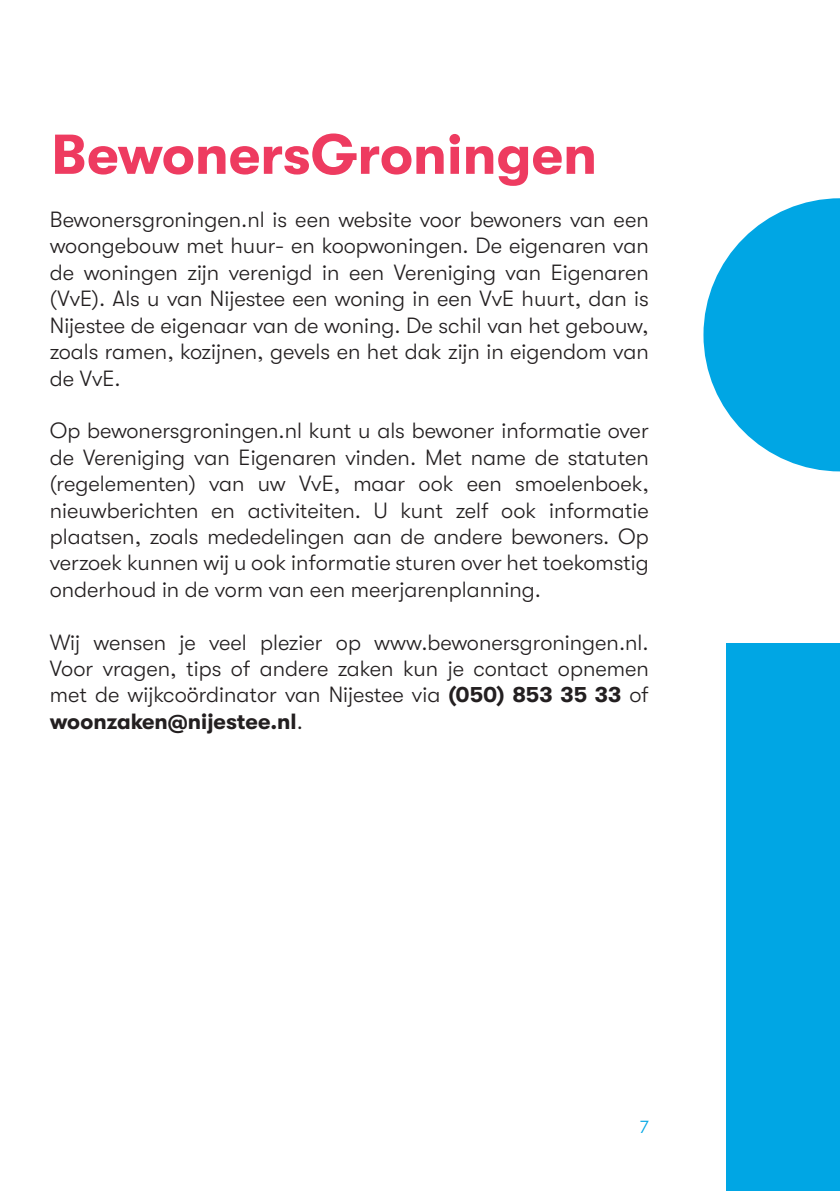
<style>
.page{position:relative;width:840px;height:1191px;background:#fff}
.page>*{position:absolute;margin:0;border:0;box-sizing:border-box;transform-origin:0 0}
.t1{font:700 56px "GT Walsheim";color:#ee3b60}
.t2{font:300 22px/26.4px "GT Walsheim";color:#231f20;text-align:justify}
.t3{font:300 18px "GT Walsheim";color:#00a6e4}
.s1{font-weight:700}
</style>
<div class="page">
<div style="left:726px;top:644px;width:113px;height:547px;background:#00a6e4"></div>
<svg style="left:703px;top:198px;width:136px;height:273px"></svg>
<p class="t1" style="left:51px;top:123px;width:547px">BewonersGroningen</p>
<p class="t2" style="left:50px;top:206px;width:600px">Bewonersgroningen.nl is een website voor bewoners van een woongebouw met huur- en koopwoningen. De eigenaren van de woningen zijn verenigd in een Vereniging van Eigenaren (VvE). Als u van Nijestee een woning in een VvE huurt, dan is Nijestee de eigenaar van de woning. De schil van het gebouw, zoals ramen, kozijnen, gevels en het dak zijn in eigendom van de VvE.</p>
<p class="t2" style="left:50px;top:418px;width:600px">Op bewonersgroningen.nl kunt u als bewoner informatie over de Vereniging van Eigenaren vinden. Met name de statuten (regelementen) van uw VvE, maar ook een smoelenboek, nieuwberichten en activiteiten. U kunt zelf ook informatie plaatsen, zoals mededelingen aan de andere bewoners. Op verzoek kunnen wij u ook informatie sturen over het toekomstig onderhoud in de vorm van een meerjarenplanning.</p>
<p class="t2" style="left:50px;top:629px;width:600px">Wij wensen je veel plezier op www.bewonersgroningen.nl.<br>Voor vragen, tips of andere zaken kun je contact opnemen met de wijkcoördinator van Nijestee via <span class="s1">(050) 853 35 33</span> of <span class="s1">woonzaken@nijestee.nl</span>.</p>
<p class="t3" style="left:639px;top:1116px;width:10px">7</p>
</div>
